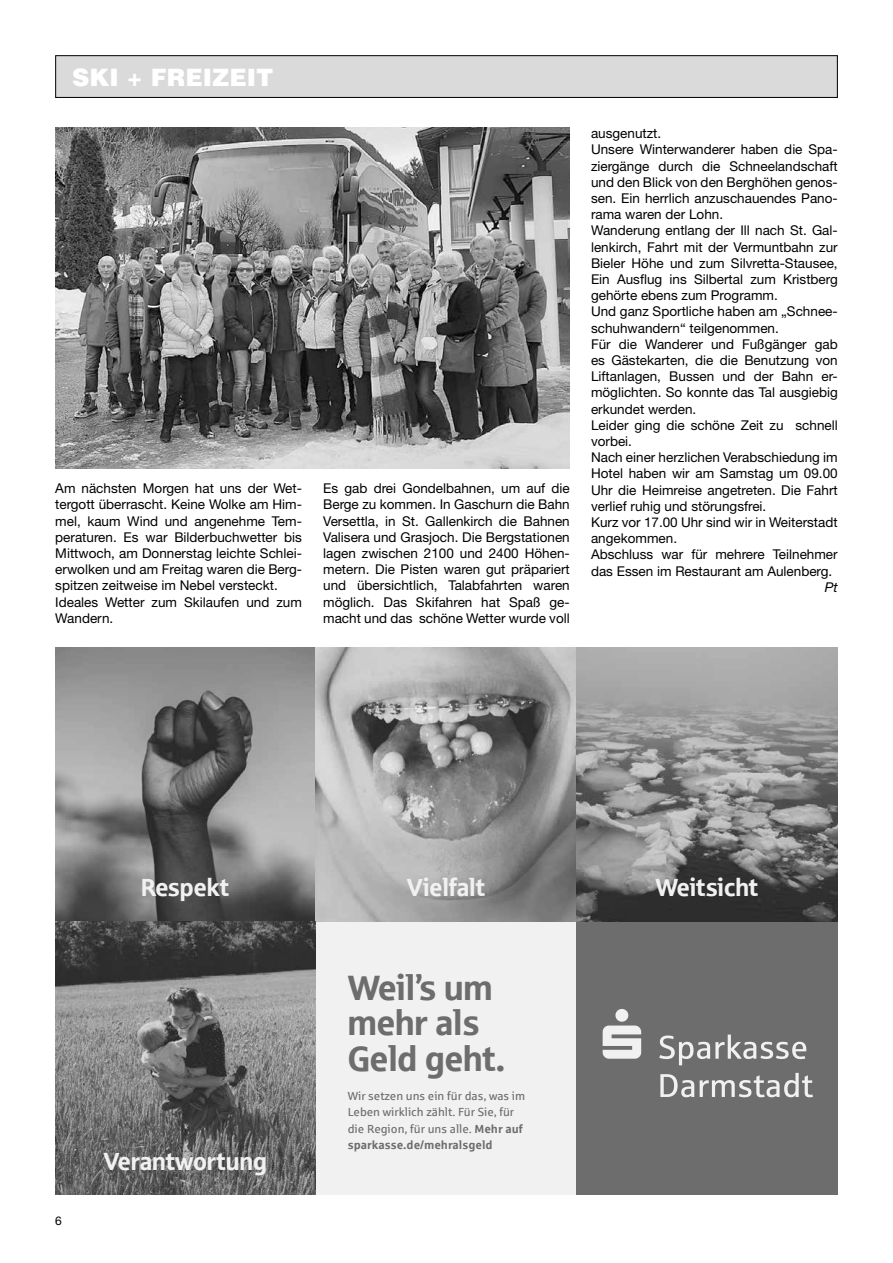
<style>
.page{position:relative;width:893px;height:1263px;background:#fff}
.page>*{position:absolute;margin:0;border:0;box-sizing:border-box;transform-origin:0 0}
.t1{font:35.25px/35.2px "Sparkasse Head";color:#6d6d6d}
.t2{font:24.75px "Sparkasse Head";color:#f1f1f1}
.t3{font:900 24px "Helvetica";color:#fff}
.t4{font:13.5px/16.2px "Helvetica Neue";color:#000}
.t5{font:italic 13.5px "Helvetica Neue";color:#000}
.t6{font:12px "Helvetica Neue";color:#000}
.t7{font:11.7px/16.4px "Sparkasse Rg";color:#6d6d6d}
.s1{font-weight:700}
</style>
<div class="page">
<div style="left:56px;top:56px;width:781px;height:41px;background:#dadada"></div>
<div style="left:55px;top:55px;width:783px;height:43px;border:1px solid #000"></div>
<div style="left:316px;top:922px;width:260px;height:273px;background:#f1f1f1"></div>
<div style="left:576px;top:922px;width:262px;height:273px;background:#6d6d6d"></div>
<img style="left:55px;top:648px;width:783px;height:274px">
<img style="left:55px;top:922px;width:261px;height:273px">
<svg style="left:659px;top:1034px;width:147px;height:31px"></svg>
<svg style="left:660px;top:1073px;width:153px;height:24px"></svg>
<svg style="left:603px;top:1009px;width:38px;height:50px"></svg>
<img style="left:55px;top:128px;width:515px;height:341px">
<h3 class="t3" style="left:72px;top:62px;width:203px">SKI + FREIZEIT</h3>
<p class="t4" style="left:55px;top:480px;width:248px">Am nächsten Morgen hat uns der Wet&shy;tergott überrascht. Keine Wolke am Him&shy;mel, kaum Wind und angenehme Tem&shy;peraturen. Es war Bilderbuchwetter bis Mittwoch, am Donnerstag leichte Schlei&shy;erwolken und am Freitag waren die Berg&shy;spitzen zeitweise im Nebel versteckt.<br>Ideales Wetter zum Skilaufen und zum Wandern.</p>
<p class="t4" style="left:323px;top:480px;width:248px;text-align:justify">Es gab drei Gondelbahnen, um auf die Berge zu kommen. In Gaschurn die Bahn Versettla, in St. Gallenkirch die Bahnen Valisera und Grasjoch. Die Bergstationen lagen zwischen 2100 und 2400 Höhen&shy;metern. Die Pisten waren gut präpariert und übersichtlich, Talabfahrten waren möglich. Das Skifahren hat Spaß ge&shy;macht und das schöne Wetter wurde voll</p>
<p class="t4" style="left:591px;top:125px;width:248px">ausgenutzt.<br>Unsere Winterwanderer haben die Spa&shy;ziergänge durch die Schneelandschaft und den Blick von den Berghöhen genos&shy;sen. Ein herrlich anzuschauendes Pano&shy;rama waren der Lohn.<br>Wanderung entlang der Ill nach St. Gal&shy;lenkirch, Fahrt mit der Vermuntbahn zur Bieler Höhe und zum Silvretta-Stausee, Ein Ausflug ins Silbertal zum Kristberg gehörte ebens zum Programm.<br>Und ganz Sportliche haben am „Schnee&shy;schuhwandern“ teilgenommen.<br>Für die Wanderer und Fußgänger gab es Gästekarten, die die Benutzung von Liftanlagen, Bussen und der Bahn er&shy;möglichten. So konnte das Tal ausgiebig erkundet werden.<br>Leider ging die schöne Zeit zu schnell vorbei.<br>Nach einer herzlichen Verabschiedung im Hotel haben wir am Samstag um 09.00<br>Uhr die Heimreise angetreten. Die Fahrt verlief ruhig und störungsfrei.<br>Kurz vor 17.00 Uhr sind wir in Weiterstadt angekommen.<br>Abschluss war für mehrere Teilnehmer das Essen im Restaurant am Aulenberg.</p>
<p class="t5" style="left:825px;top:579px;width:15px">Pt</p>
<h2 class="t2" style="left:141px;top:871px;width:90px">Respekt</h2>
<h2 class="t2" style="left:407px;top:871px;width:80px">Vielfalt</h2>
<h2 class="t2" style="left:655px;top:871px;width:104px">Weitsicht</h2>
<p class="t6" style="left:55px;top:1214px;width:8px">6</p>
<h2 class="t2" style="left:104px;top:1145px;width:165px">Verantwortung</h2>
<h1 class="t1" style="left:348px;top:969px;width:159px">Weil’s um mehr als<br>Geld geht.</h1>
<p class="t7" style="left:348px;top:1087px;width:179px">Wir setzen uns ein für das, was im<br>Leben wirklich zählt. Für Sie, für die Region, für uns alle. <span class="s1">Mehr auf sparkasse.de/mehralsgeld</span></p>
</div>
